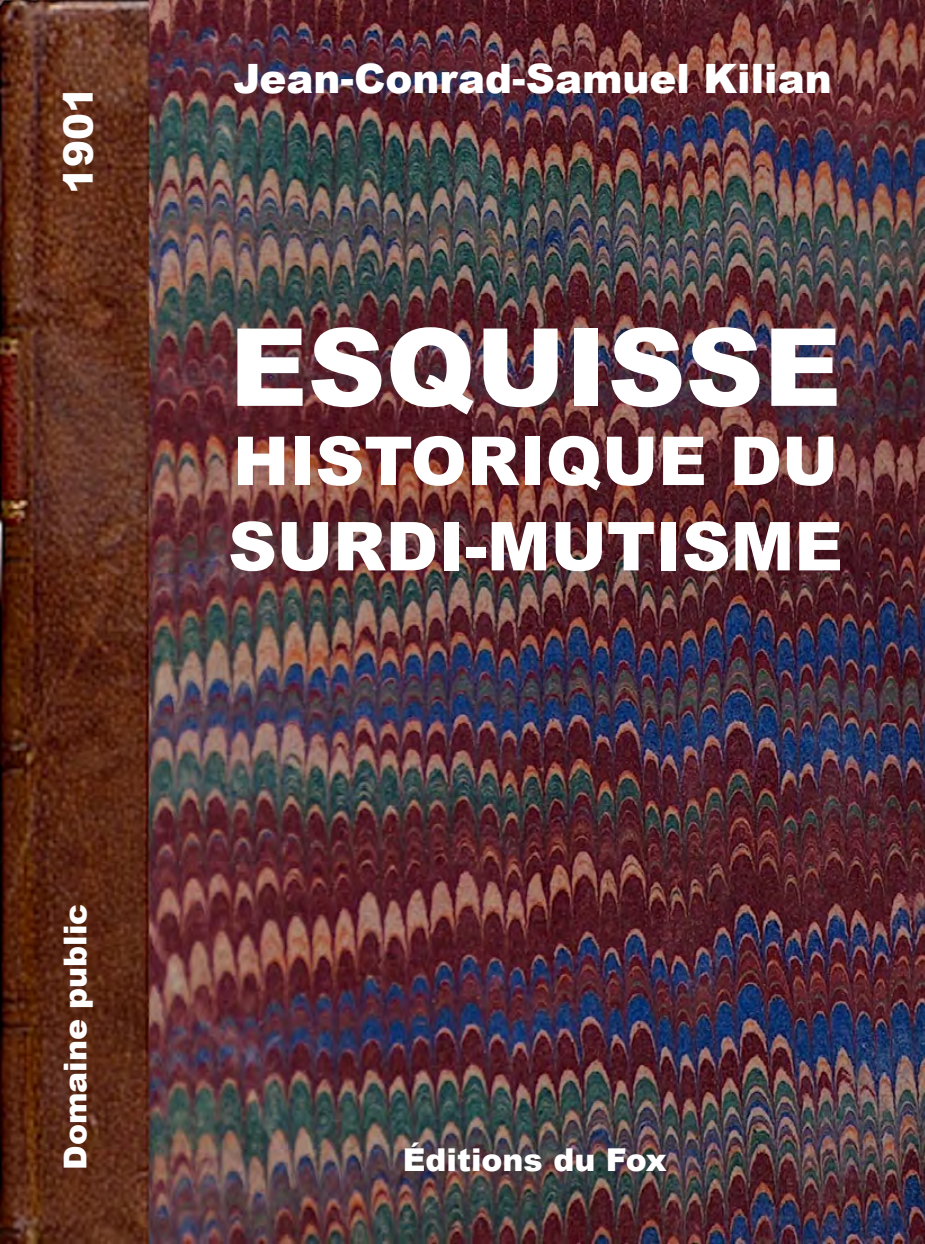
<style>
.page{position:relative;width:925px;height:1244px;background:#fff}
.page>*{position:absolute;margin:0;border:0;box-sizing:border-box;transform-origin:0 0}
.Sous-titre_brun{font:900 108px "Arial";color:#fff}
.Sous-titre_brun-2{font:900 67.5px "Arial";color:#fff}
.t1{font:900 40.5px "Arial";color:#fff}
.t2{font:900 31.5px "Arial";color:#fff}
</style>
<div class="page">
<img style="left:0;top:0;width:925px;height:1244px">
<p class="t1" style="left:49px;top:194px;width:110px;rotate:-90deg">1901</p>
<p class="t2" style="left:52px;top:1169px;width:268px;rotate:-90deg">Domaine public</p>
<p class="t1" style="left:233px;top:49px;width:600px">Jean-Conrad-Samuel Kilian</p>
<p class="Sous-titre_brun" style="left:230px;top:289px;width:613px">ESQUISSE</p>
<p class="Sous-titre_brun-2" style="left:233px;top:412px;width:607px">HISTORIQUE DU</p>
<p class="Sous-titre_brun-2" style="left:228px;top:497px;width:616px">SURDI-MUTISME</p>
<p class="t2" style="left:403px;top:1136px;width:265px">Éditions du Fox</p>
</div>
